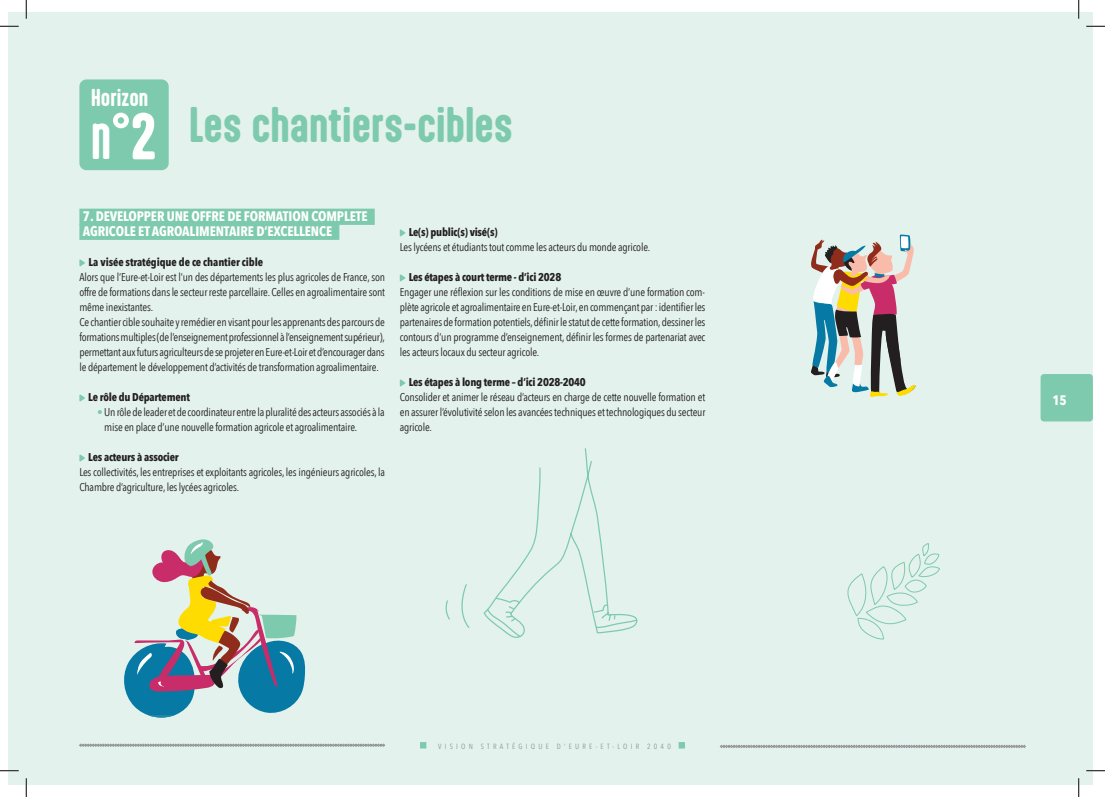
<style>
.page{position:relative;width:1105px;height:797px;background:#fff}
.page>*{position:absolute;margin:0;border:0;box-sizing:border-box;transform-origin:0 0}
.t1{font:700 56.25px "Aptly";color:#fff}
.t2{font:700 42.5px "Aptly";color:#7dcaae}
.t3{font:700 20.75px "Aptly";color:#fff}
.t4{font:700 13.75px/15px "Avenir Next Condensed";letter-spacing:-.01em;color:#fff}
.t5{font:11.25px/15px "Avenir Next Condensed";letter-spacing:-.015em;color:#231f20}
.t6{font:700 11.25px "Avenir Next Condensed";letter-spacing:-.02em;color:#231f20}
.t7{font:7.5px "Avenir Next Condensed";letter-spacing:.435em;color:#939598}
.s1{font-size:42.88px}
.s2{color:#7dcaae}
</style>
<div class="page">
<div style="left:9px;top:12px;width:1084px;height:773px;background:#e3f2ec"></div>
<div style="left:79px;top:209px;width:296px;height:16px;background:#7dcaae"></div>
<div style="left:79px;top:224px;width:260px;height:16px;background:#7dcaae"></div>
<svg style="left:79px;top:259px;width:6px;height:7px"></svg>
<svg style="left:79px;top:394px;width:6px;height:7px"></svg>
<svg style="left:79px;top:454px;width:6px;height:7px"></svg>
<svg style="left:400px;top:229px;width:5px;height:7px"></svg>
<svg style="left:400px;top:274px;width:5px;height:7px"></svg>
<svg style="left:400px;top:379px;width:5px;height:7px"></svg>
<div style="left:1040px;top:374px;width:53px;height:47px;background:#7dcaae;border-radius:3px"></div>
<svg style="left:420px;top:742px;width:6px;height:6px"></svg>
<svg style="left:679px;top:742px;width:6px;height:6px"></svg>
<svg style="left:79px;top:743px;width:306px;height:3px"></svg>
<svg style="left:720px;top:745px;width:306px;height:2px"></svg>
<svg style="left:811px;top:234px;width:105px;height:163px"></svg>
<div style="left:79px;top:79px;width:90px;height:91px;background:#7dcaae;border-radius:7px"></div>
<svg style="left:124px;top:539px;width:181px;height:179px"></svg>
<svg style="left:445px;top:448px;width:193px;height:190px"></svg>
<svg style="left:847px;top:543px;width:93px;height:96px"></svg>
<svg style="left:0;top:25px;width:19px;height:2px"></svg>
<svg style="left:1086px;top:25px;width:19px;height:2px"></svg>
<svg style="left:0;top:770px;width:19px;height:1px"></svg>
<svg style="left:1086px;top:770px;width:19px;height:1px"></svg>
<svg style="left:25px;top:0;width:2px;height:19px"></svg>
<svg style="left:25px;top:778px;width:2px;height:19px"></svg>
<svg style="left:1078px;top:0;width:1px;height:19px"></svg>
<svg style="left:1078px;top:778px;width:1px;height:19px"></svg>
<h3 class="t3" style="left:91px;top:84px;width:59px">Horizon</h3>
<h1 class="t1" style="left:91px;top:101px;width:67px"><span class="s1">N</span>°2</h1>
<h2 class="t2" style="left:189px;top:99px;width:325px">Les chantiers-cibles</h2>
<p class="t4" style="left:83px;top:209px;width:286px">7. DEVELOPPER UNE OFFRE DE FORMATION COMPLETE<br>AGRICOLE ET AGROALIMENTAIRE D’EXCELLENCE</p>
<p class="t6" style="left:89px;top:255px;width:176px">La visée stratégique de ce chantier cible</p>
<p class="t5" style="left:79px;top:269px;width:307px">Alors que l’Eure-et-Loir est l’un des départements les plus agricoles de France, son offre de formations dans le secteur reste parcellaire. Celles en agroalimentaire sont même inexistantes.<br>Ce chantier cible souhaite y remédier en visant pour les apprenants des parcours de formations multiples (de l’enseignement professionnel à l’enseignement supérieur), permettant aux futurs agriculteurs de se projeter en Eure-et-Loir et d’encourager dans le département le développement d’activités de transformation agroalimentaire.</p>
<p class="t6" style="left:88px;top:390px;width:103px">Le rôle du Département</p>
<p class="t5" style="left:104px;top:404px;width:282px;text-indent:-7px"><span class="s2">•</span> Un rôle de leader et de coordinateur entre la pluralité des acteurs associés à la mise en place d’une nouvelle formation agricole et agroalimentaire.</p>
<p class="t6" style="left:88px;top:450px;width:92px">Les acteurs à associer</p>
<p class="t5" style="left:79px;top:464px;width:307px">Les collectivités, les entreprises et exploitants agricoles, les ingénieurs agricoles, la<br>Chambre d’agriculture, les lycées agricoles.</p>
<p class="t6" style="left:409px;top:225px;width:90px">Le(s) public(s) visé(s)</p>
<p class="t5" style="left:400px;top:239px;width:252px">Les lycéens et étudiants tout comme les acteurs du monde agricole.</p>
<p class="t6" style="left:409px;top:270px;width:154px">Les étapes à court terme - d’ici 2028</p>
<p class="t5" style="left:400px;top:284px;width:307px;text-align:justify">Engager une réflexion sur les conditions de mise en œuvre d’une formation com&shy;plète agricole et agroalimentaire en Eure-et-Loir, en commençant par : identifier les partenaires de formation potentiels, définir le statut de cette formation, dessiner les contours d’un programme d’enseignement, définir les formes de partenariat avec les acteurs locaux du secteur agricole.</p>
<p class="t6" style="left:409px;top:375px;width:179px">Les étapes à long terme – d’ici 2028-2040</p>
<p class="t5" style="left:400px;top:389px;width:307px;text-align:justify">Consolider et animer le réseau d’acteurs en charge de cette nouvelle formation et en assurer l’évolutivité selon les avancées techniques et technologiques du secteur agricole.</p>
<p class="t4" style="left:1052px;top:392px;width:16px">15</p>
<p class="t7" style="left:438px;top:739px;width:234px">VISION STRATÉGIQUE D’EURE-ET-LOIR 2040</p>
</div>
